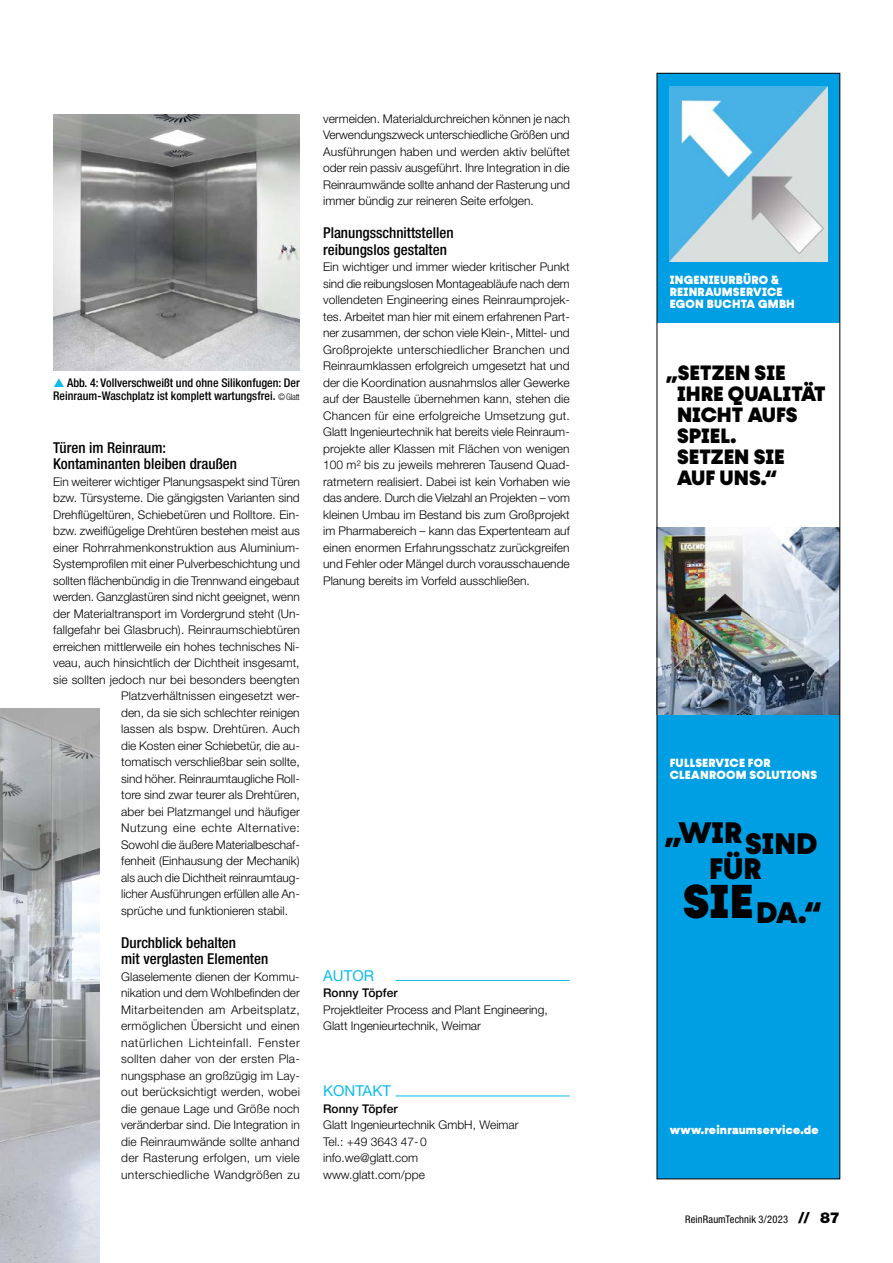
<style>
.page{position:relative;width:893px;height:1263px;background:#fff}
.page>*{position:absolute;margin:0;border:0;box-sizing:border-box;transform-origin:0 0}
.t1{font:900 30px/30.6px "Fractul";color:#000;text-align:center}
.t2{font:900 21px/21px "Fractul";color:#000}
.t3{font:500 condensed 15px/16.5px "Helvetica Neue LT Std";color:#000}
.t4{font:15px "Helvetica Neue LT Std";color:#0bbbef}
.t5{font:300 12px/16.5px "Helvetica Neue LT Std";color:#000;text-align:justify}
.t6{font:900 12px/12px "Fractul";letter-spacing:.02em;color:#fff}
.t7{font:500 condensed 12px/13.5px "Helvetica Neue LT Std";color:#000;text-align:right}
.t8{font:300 12px "Helvetica Neue LT Std";letter-spacing:.04em;color:#000}
.t9{font:500 12px "Helvetica Neue LT Std";color:#000}
.t10{font:condensed 10.5px "Helvetica Neue LT Std";letter-spacing:.01em;color:#000}
.s1{font-weight:300;font-size:9px}
.s2{font-weight:900;font-stretch:normal;font-size:15px}
</style>
<div class="page">
<img style="left:53px;top:115px;width:247px;height:255px">
<hr style="left:395px;top:980px;width:175px;height:1px;background:#0bbbef">
<img style="left:0;top:709px;width:100px;height:554px">
<div style="left:657px;top:714px;width:183px;height:465px;background:#009fe3"></div>
<div style="left:657px;top:73px;width:183px;height:250px;background:#009fe3"></div>
<img style="left:670px;top:86px;width:157px;height:175px">
<img style="left:659px;top:527px;width:179px;height:188px">
<hr style="left:395px;top:1095px;width:175px;height:1px;background:#0bbbef">
<p class="t7" style="left:53px;top:376px;width:248px">Abb. 4: Vollverschweißt und ohne Silikonfugen: Der<br>Reinraum-Waschplatz ist komplett wartungsfrei. <span class="s1">© Glatt</span></p>
<p class="t3" style="left:53px;top:439px;width:185px">Türen im Reinraum:<br>Kontaminanten bleiben draußen</p>
<p class="t5" style="left:53px;top:473px;width:248px">Ein weiterer wichtiger Planungsaspekt sind Türen</p>
<p class="t5" style="left:53px;top:490px;width:248px">bzw. Türsysteme. Die gängigsten Varianten sind</p>
<p class="t5" style="left:53px;top:506px;width:248px">Drehflügeltüren, Schiebetüren und Rolltore. Ein-</p>
<p class="t5" style="left:53px;top:523px;width:248px">bzw. zweiflügelige Drehtüren bestehen meist aus</p>
<p class="t5" style="left:53px;top:539px;width:248px">einer Rohrrahmenkonstruktion aus Aluminium-</p>
<p class="t5" style="left:53px;top:556px;width:248px">Systemprofilen mit einer Pulverbeschichtung und</p>
<p class="t5" style="left:53px;top:572px;width:248px">sollten flächenbündig in die Trennwand eingebaut</p>
<p class="t5" style="left:53px;top:589px;width:248px">werden. Ganzglastüren sind nicht geeignet, wenn</p>
<p class="t5" style="left:53px;top:605px;width:248px">der Materialtransport im Vordergrund steht (Un-</p>
<p class="t5" style="left:53px;top:622px;width:248px">fallgefahr bei Glasbruch). Reinraumschiebtüren</p>
<p class="t5" style="left:53px;top:638px;width:248px">erreichen mittlerweile ein hohes technisches Ni-</p>
<p class="t5" style="left:53px;top:655px;width:248px">veau, auch hinsichtlich der Dichtheit insgesamt,</p>
<p class="t5" style="left:53px;top:671px;width:248px">sie sollten jedoch nur bei besonders beengten</p>
<p class="t5" style="left:121px;top:688px;width:180px">Platzverhältnissen eingesetzt wer-</p>
<p class="t5" style="left:121px;top:704px;width:180px">den, da sie sich schlechter reinigen</p>
<p class="t5" style="left:121px;top:721px;width:180px">lassen als bspw. Drehtüren. Auch</p>
<p class="t5" style="left:121px;top:737px;width:180px">die Kosten einer Schiebetür, die au-</p>
<p class="t5" style="left:121px;top:754px;width:180px">tomatisch verschließbar sein sollte,</p>
<p class="t5" style="left:121px;top:770px;width:180px">sind höher. Reinraumtaugliche Roll-</p>
<p class="t5" style="left:121px;top:787px;width:180px">tore sind zwar teurer als Drehtüren,</p>
<p class="t5" style="left:121px;top:803px;width:180px">aber bei Platzmangel und häufiger</p>
<p class="t8" style="left:121px;top:821px;width:180px">Nutzung eine echte Alternative:</p>
<p class="t5" style="left:121px;top:836px;width:180px">Sowohl die äußere Materialbeschaf-</p>
<p class="t5" style="left:121px;top:853px;width:180px">fenheit (Einhausung der Mechanik)</p>
<p class="t5" style="left:121px;top:869px;width:180px">als auch die Dichtheit reinraumtaug-</p>
<p class="t5" style="left:121px;top:886px;width:180px">licher Ausführungen erfüllen alle An-</p>
<p class="t5" style="left:121px;top:902px;width:168px">sprüche und funktionieren stabil.</p>
<p class="t3" style="left:121px;top:934px;width:149px">Durchblick behalten<br>mit verglasten -Elementen</p>
<p class="t5" style="left:121px;top:968px;width:180px">Glaselemente dienen der Kommu&shy;nikation und dem Wohlbefinden der Mitarbeitenden am Arbeitsplatz, ermöglichen Übersicht und einen natürlichen Lichteinfall. Fenster sollten daher von der ersten Pla&shy;nungsphase an großzügig im Lay&shy;out berücksichtigt werden, wobei die genaue Lage und Größe noch veränderbar sind. Die Integration in die Reinraumwände sollte anhand der Rasterung erfolgen, um viele unterschiedliche Wandgrößen zu</p>
<p class="t5" style="left:323px;top:110px;width:248px">vermeiden. Materialdurchreichen können je nach Verwendungszweck unterschiedliche Größen und Ausführungen haben und werden aktiv belüftet oder rein passiv ausgeführt. Ihre Integration in die Reinraumwände sollte anhand der Rasterung und immer bündig zur reineren Seite erfolgen.</p>
<p class="t3" style="left:323px;top:225px;width:132px">Planungsschnittstellen reibungslos gestalten</p>
<p class="t5" style="left:323px;top:259px;width:248px">Ein wichtiger und immer wieder kritischer Punkt sind die reibungslosen Montageabläufe nach dem vollendeten Engineering eines Reinraumprojek&shy;tes. Arbeitet man hier mit einem erfahrenen Part&shy;ner zusammen, der schon viele Klein-, Mittel- und Großprojekte unterschiedlicher Branchen und Reinraumklassen erfolgreich umgesetzt hat und der die Koordination ausnahmslos aller Gewerke auf der Baustelle übernehmen kann, stehen die Chancen für eine erfolgreiche Umsetzung gut.<br>Glatt Ingenieurtechnik hat bereits viele Reinraum&shy;projekte aller Klassen mit Flächen von wenigen 100 m² bis zu jeweils mehreren Tausend Quad&shy;ratmetern realisiert. Dabei ist kein Vorhaben wie das andere. Durch die Vielzahl an Projekten – vom kleinen Umbau im Bestand bis zum Großprojekt im Pharmabereich – kann das Expertenteam auf einen enormen Erfahrungsschatz zurückgreifen und Fehler oder Mängel durch vorausschauende Planung bereits im Vorfeld ausschließen.</p>
<p class="t4" style="left:323px;top:967px;width:52px">AUTOR</p>
<p class="t9" style="left:323px;top:986px;width:76px">Ronny Töpfer</p>
<p class="t5" style="left:323px;top:1001px;width:226px">Projektleiter Process and Plant Engineering,<br>Glatt Ingenieurtechnik, Weimar</p>
<p class="t4" style="left:323px;top:1082px;width:69px">KONTAKT</p>
<p class="t9" style="left:323px;top:1101px;width:76px">Ronny Töpfer</p>
<p class="t5" style="left:323px;top:1117px;width:197px;text-align:left">Glatt Ingenieurtechnik GmbH, Weimar<br>Tel.: +49 3643 47-0 info.we@glatt.com www.glatt.com/ppe</p>
<p class="t6" style="left:670px;top:274px;width:127px">INGENIEURBÜRO &amp;<br>REINRAUMSERVICE<br>EGON BUCHTA GMBH</p>
<h2 class="t2" style="left:677px;top:362px;width:150px;text-indent:-10px">„SETZEN SIE<br>IHRE QUALITÄT<br>NICHT AUFS<br>SPIEL.<br>SETZEN SIE<br>AUF UNS.“</h2>
<p class="t6" style="left:670px;top:756px;width:149px">FULLSERVICE FOR<br>CLEANROOM SOLUTIONS</p>
<h1 class="t1" style="left:665px;top:823px;width:153px">„WIR SIND<br>FÜR</h1>
<h1 class="t1" style="left:683px;top:897px;width:140px"><sup>SIE</sup> DA.“</h1>
<p class="t6" style="left:670px;top:1124px;width:150px">www.reinraumservice.de</p>
<p class="t10" style="left:685px;top:1213px;width:156px">ReinRaumTechnik 3/2023 <span class="s2">// 87</span></p>
</div>
